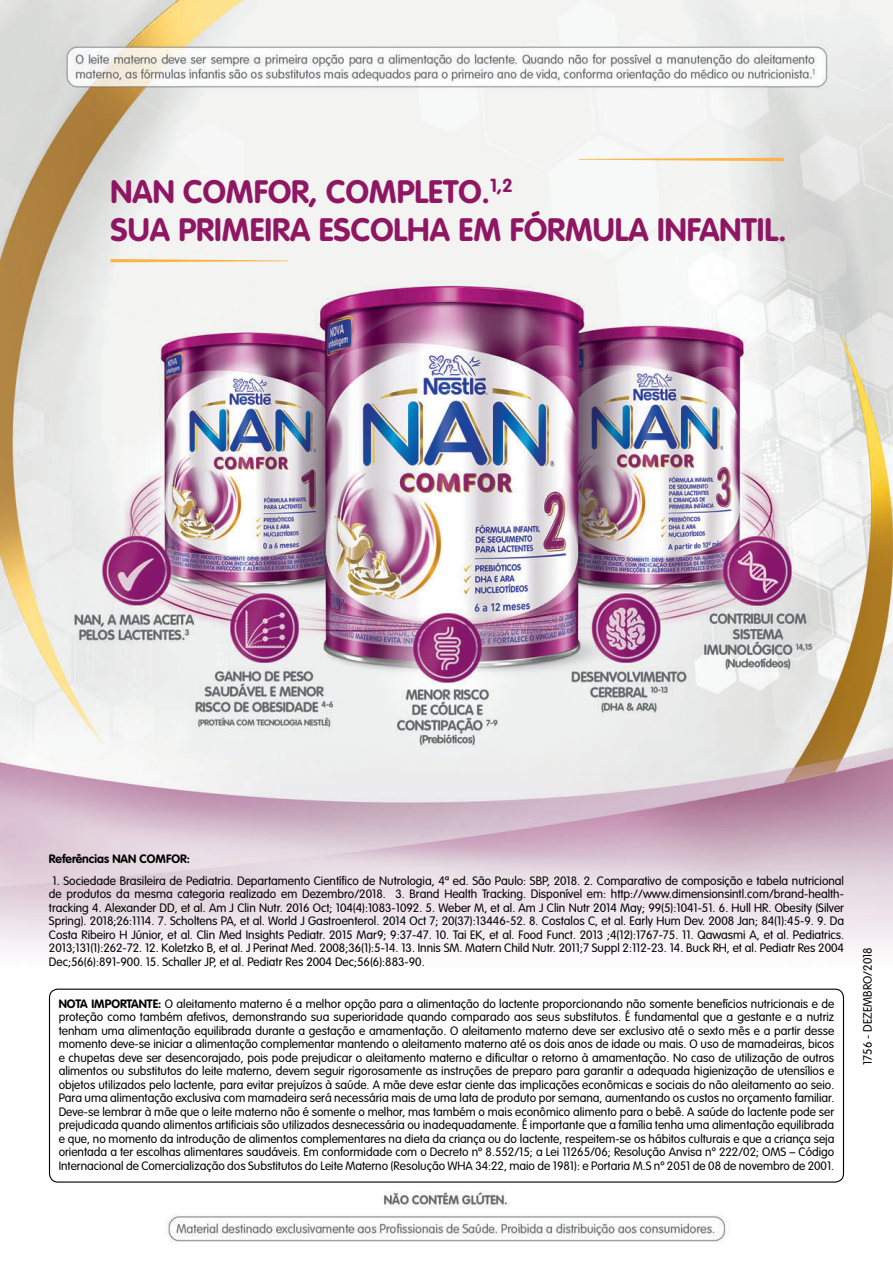
<style>
.page{position:relative;width:893px;height:1263px;background:#fff}
.page>*{position:absolute;margin:0;border:0;box-sizing:border-box;transform-origin:0 0}
.t1{font:700 32.1px "VAG Rounded Std";color:#8f1663}
.t2{font:300 12px/13.5px "VAG Rounded Std";color:#000;text-align:justify}
.t3{font:700 12px "VAG Rounded Std";color:#000}
.s1{font-weight:700}
</style>
<div class="page">
<img style="left:0;top:0;width:893px;height:1242px">
<svg style="left:111px;top:259px;width:176px;height:3px"></svg>
<svg style="left:579px;top:158px;width:205px;height:3px"></svg>
<div style="left:50px;top:989px;width:793px;height:193px;background:#fff;border-radius:9px"></div>
<div style="left:49px;top:988px;width:795px;height:194px;border:1px solid #000;border-radius:9px"></div>
<p class="t1" style="left:111px;top:173px;width:404px">NAN COMFOR, COMPLETO.<sup>1,2</sup></p>
<p class="t1" style="left:111px;top:211px;width:678px">SUA PRIMEIRA ESCOLHA EM FÓRMULA INFANTIL.</p>
<p class="t3" style="left:49px;top:851px;width:142px">Referências NAN COMFOR:</p>
<p class="t2" style="left:49px;top:874px;width:797px;text-indent:4px">1. Sociedade Brasileira de Pediatria. Departamento Científico de Nutrologia, 4ª ed. São Paulo: SBP, 2018. 2. Comparativo de composição e tabela nutricional de produtos da mesma categoria realizado em Dezembro/2018. 3. Brand Health Tracking. Disponível em: http://www.dimensionsintl.com/brand-health&shy;tracking 4. Alexander DD, et al. Am J Clin Nutr. 2016 Oct; 104(4):1083-1092. 5. Weber M, et al. Am J Clin Nutr 2014 May; 99(5):1041-51. 6. Hull HR. Obesity (Silver Spring). 2018;26:1114. 7. Scholtens PA, et al. World J Gastroenterol. 2014 Oct 7; 20(37):13446-52. 8. Costalos C, et al. Early Hum Dev. 2008 Jan; 84(1):45-9. 9. Da Costa Ribeiro H Júnior, et al. Clin Med Insights Pediatr. 2015 Mar9; 9:37-47. 10. Tai EK, et al. Food Funct. 2013 ;4(12):1767-75. 11. Qawasmi A, et al. Pediatrics.<br>2013;131(1):262-72. 12. Koletzko B, et al. J Perinat Med. 2008;36(1):5-14. 13. Innis SM. Matern Child Nutr. 2011;7 Suppl 2:112-23. 14. Buck RH, et al. Pediatr Res 2004<br>Dec;56(6):891-900. 15. Schaller JP, et al. Pediatr Res 2004 Dec;56(6):883-90.</p>
<p class="t2" style="left:59px;top:997px;width:777px"><span class="s1">NOTA IMPORTANTE:</span> O aleitamento materno é a melhor opção para a alimentação do lactente proporcionando não somente benefícios nutricionais e de proteção como também afetivos, demonstrando sua superioridade quando comparado aos seus substitutos. É fundamental que a gestante e a nutriz tenham uma alimentação equilibrada durante a gestação e amamentação. O aleitamento materno deve ser exclusivo até o sexto mês e a partir desse momento deve-se iniciar a alimentação complementar mantendo o aleitamento materno até os dois anos de idade ou mais. O uso de mamadeiras, bicos e chupetas deve ser desencorajado, pois pode prejudicar o aleitamento materno e dificultar o retorno à amamentação. No caso de utilização de outros alimentos ou substitutos do leite materno, devem seguir rigorosamente as instruções de preparo para garantir a adequada higienização de utensílios e objetos utilizados pelo lactente, para evitar prejuízos à saúde. A mãe deve estar ciente das implicações econômicas e sociais do não aleitamento ao seio.<br>Para uma alimentação exclusiva com mamadeira será necessária mais de uma lata de produto por semana, aumentando os custos no orçamento familiar.<br>Deve-se lembrar à mãe que o leite materno não é somente o melhor, mas também o mais econômico alimento para o bebê. A saúde do lactente pode ser prejudicada quando alimentos artificiais são utilizados desnecessária ou inadequadamente. É importante que a família tenha uma alimentação equilibrada e que, no momento da introdução de alimentos complementares na dieta da criança ou do lactente, respeitem-se os hábitos culturais e que a criança seja orientada a ter escolhas alimentares saudáveis. Em conformidade com o Decreto nº 8.552/15; a Lei 11265/06; Resolução Anvisa nº 222/02; OMS – Código Internacional de Comercialização dos Substitutos do Leite Materno (Resolução WHA 34:22, maio de 1981): e Portaria M.S nº 2051 de 08 de novembro de 2001.</p>
<p class="t2" style="left:861px;top:1065px;width:119px;rotate:-90deg">1756 - DEZEMBRO/2018</p>
</div>
